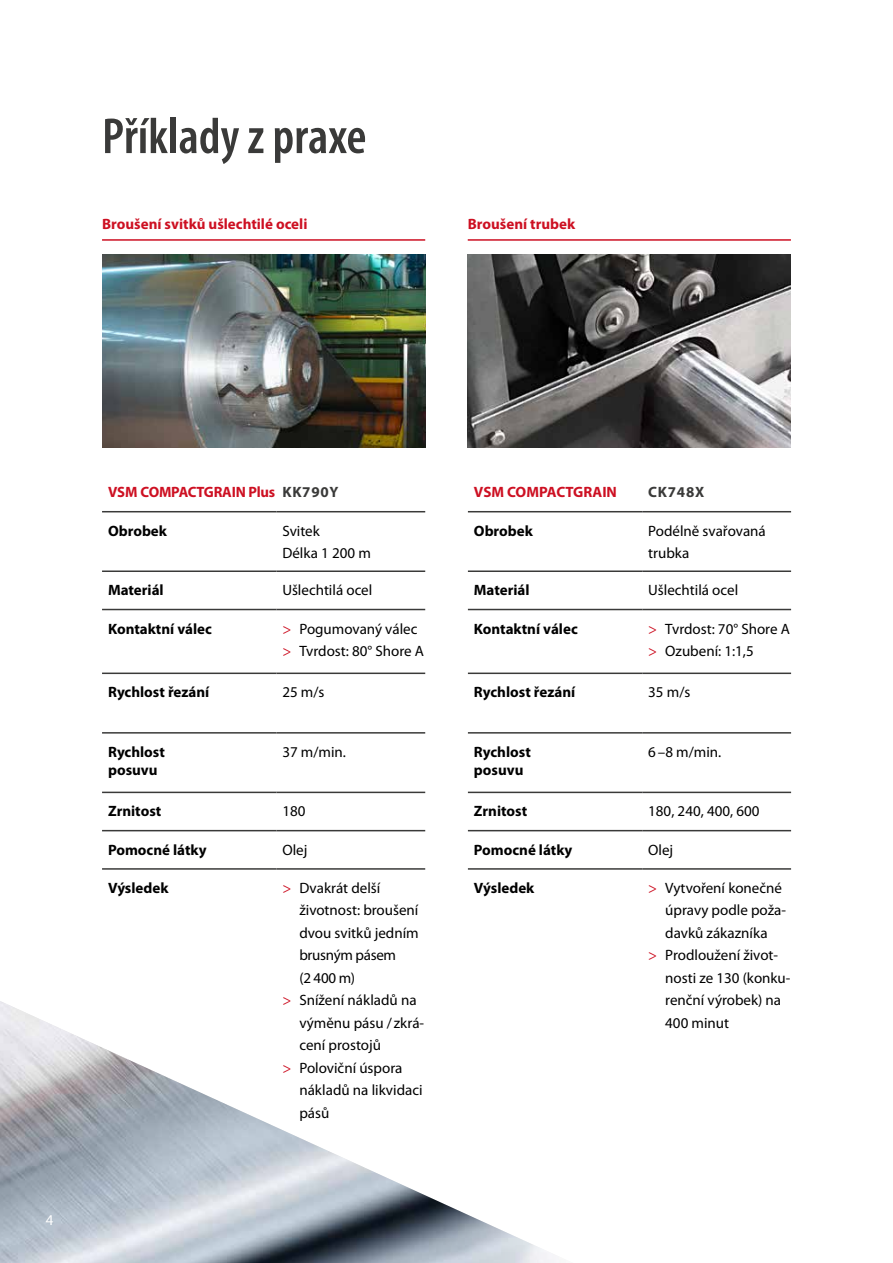
<style>
.page{position:relative;width:893px;height:1263px;background:#fff}
.page>*{position:absolute;margin:0;border:0;box-sizing:border-box;transform-origin:0 0}
.t1{font:600 condensed 51px "Myriad Pro";color:#3a3a39}
.t2{font:15px/22.5px "Myriad Pro";color:#000}
.t3{font:700 15px/18px "Myriad Pro";color:#000}
.t4{font:700 15px "Myriad Pro";color:#cd1022}
.t5{font:15px "Myriad Pro";letter-spacing:-.02em;color:#000}
.t6{font:700 15px "Myriad Pro";letter-spacing:.05em;color:#3a3a39}
.t7{font:15px "Myriad Pro";color:#fff}
.s1{color:#3a3a39}
.s2{color:#cd1022}
</style>
<div class="page">
<img style="left:102px;top:255px;width:323px;height:193px">
<img style="left:468px;top:255px;width:323px;height:193px">
<img style="left:0;top:1001px;width:554px;height:262px">
<hr style="left:102px;top:239px;width:323px;height:2px;background:#cd1022">
<hr style="left:468px;top:239px;width:323px;height:2px;background:#cd1022">
<svg style="left:102px;top:512px;width:323px;height:320px"></svg>
<hr style="left:276px;top:511px;width:149px;height:1px;background:#3a3a39">
<hr style="left:276px;top:570px;width:149px;height:2px;background:#3a3a39">
<hr style="left:275px;top:572px;width:3px;height:37px;background:#fff">
<hr style="left:102px;top:609px;width:174px;height:1px;background:#3a3a39">
<hr style="left:276px;top:609px;width:149px;height:1px;background:#3a3a39">
<hr style="left:102px;top:732px;width:174px;height:2px;background:#3a3a39">
<hr style="left:276px;top:732px;width:149px;height:2px;background:#3a3a39">
<hr style="left:102px;top:792px;width:174px;height:1px;background:#3a3a39">
<hr style="left:276px;top:792px;width:149px;height:1px;background:#3a3a39">
<hr style="left:102px;top:830px;width:174px;height:1px;background:#3a3a39">
<hr style="left:276px;top:830px;width:149px;height:1px;background:#3a3a39">
<hr style="left:102px;top:868px;width:174px;height:2px;background:#3a3a39">
<hr style="left:276px;top:868px;width:149px;height:2px;background:#3a3a39">
<hr style="left:102px;top:511px;width:174px;height:1px;background:#3a3a39">
<hr style="left:102px;top:570px;width:174px;height:2px;background:#3a3a39">
<hr style="left:102px;top:672px;width:174px;height:2px;background:#3a3a39">
<hr style="left:276px;top:672px;width:149px;height:2px;background:#3a3a39">
<svg style="left:468px;top:512px;width:323px;height:516px"></svg>
<hr style="left:468px;top:1028px;width:174px;height:1px;background:#fff">
<hr style="left:468px;top:570px;width:174px;height:2px;background:#3a3a39">
<hr style="left:642px;top:570px;width:149px;height:2px;background:#3a3a39">
<hr style="left:642px;top:511px;width:149px;height:1px;background:#3a3a39">
<hr style="left:468px;top:609px;width:174px;height:1px;background:#3a3a39">
<hr style="left:642px;top:609px;width:149px;height:1px;background:#3a3a39">
<hr style="left:468px;top:732px;width:174px;height:2px;background:#3a3a39">
<hr style="left:642px;top:732px;width:149px;height:2px;background:#3a3a39">
<hr style="left:468px;top:792px;width:174px;height:1px;background:#3a3a39">
<hr style="left:642px;top:792px;width:149px;height:1px;background:#3a3a39">
<hr style="left:468px;top:830px;width:174px;height:1px;background:#3a3a39">
<hr style="left:642px;top:830px;width:149px;height:1px;background:#3a3a39">
<hr style="left:468px;top:868px;width:174px;height:2px;background:#3a3a39">
<hr style="left:642px;top:868px;width:149px;height:2px;background:#3a3a39">
<hr style="left:468px;top:511px;width:174px;height:1px;background:#3a3a39">
<hr style="left:468px;top:672px;width:174px;height:2px;background:#3a3a39">
<hr style="left:642px;top:672px;width:149px;height:2px;background:#3a3a39">
<h1 class="t1" style="left:102px;top:108px;width:266px">Příklady z praxe</h1>
<p class="t4" style="left:102px;top:216px;width:207px">Broušení svitků ušlechtilé oceli</p>
<p class="t4" style="left:468px;top:216px;width:109px">Broušení trubek</p>
<p class="t7" style="left:46px;top:1211px;width:9px">4</p>
<p class="t4" style="left:108px;top:484px;width:232px">VSM COMPACTGRAIN Plus <span class="s1">KK790Y</span></p>
<p class="t3" style="left:108px;top:522px;width:60px">Obrobek</p>
<p class="t2" style="left:282px;top:520px;width:90px">Svitek<br>Délka 1 200 m</p>
<p class="t3" style="left:108px;top:581px;width:57px">Materiál</p>
<p class="t2" style="left:282px;top:579px;width:91px">Ušlechtilá ocel</p>
<p class="t3" style="left:108px;top:620px;width:105px">Kontaktní válec</p>
<p class="t2" style="left:282px;top:617px;width:143px"><span class="s2">&gt;</span> Pogumovaný válec <span class="s2">&gt;</span> Tvrdost: 80° Shore A</p>
<p class="t3" style="left:108px;top:683px;width:103px">Rychlost řezání</p>
<p class="t2" style="left:282px;top:681px;width:44px">25 m/s</p>
<p class="t3" style="left:108px;top:743px;width:58px">Rychlost posuvu</p>
<p class="t2" style="left:282px;top:741px;width:65px">37 m/min.</p>
<p class="t3" style="left:108px;top:802px;width:55px">Zrnitost</p>
<p class="t2" style="left:282px;top:800px;width:25px">180</p>
<p class="t3" style="left:108px;top:841px;width:100px">Pomocné látky</p>
<p class="t2" style="left:282px;top:839px;width:27px">Olej</p>
<p class="t3" style="left:108px;top:879px;width:62px">Výsledek</p>
<p class="t2" style="left:282px;top:877px;width:99px"><span class="s2">&gt;</span> Dvakrát delší</p>
<p class="t2" style="left:299px;top:899px;width:121px">životnost: broušení</p>
<p class="t2" style="left:299px;top:922px;width:121px">dvou svitků jedním</p>
<p class="t5" style="left:299px;top:947px;width:98px">brusným pásem</p>
<p class="t2" style="left:299px;top:967px;width:57px">(2 400 m)</p>
<p class="t2" style="left:282px;top:989px;width:136px"><span class="s2">&gt;</span> Snížení nákladů na</p>
<p class="t2" style="left:299px;top:1012px;width:126px">výměnu pásu / zkrá-</p>
<p class="t2" style="left:299px;top:1034px;width:83px">cení prostojů</p>
<p class="t2" style="left:282px;top:1057px;width:122px"><span class="s2">&gt;</span> Poloviční úspora</p>
<p class="t2" style="left:299px;top:1079px;width:125px">nákladů na likvidaci</p>
<p class="t2" style="left:299px;top:1102px;width:31px">pásů</p>
<p class="t4" style="left:474px;top:484px;width:145px">VSM COMPACTGRAIN</p>
<p class="t6" style="left:648px;top:484px;width:58px">CK748X</p>
<p class="t3" style="left:474px;top:522px;width:60px">Obrobek</p>
<p class="t2" style="left:648px;top:520px;width:119px">Podélně svařovaná trubka</p>
<p class="t3" style="left:474px;top:581px;width:57px">Materiál</p>
<p class="t2" style="left:648px;top:579px;width:91px">Ušlechtilá ocel</p>
<p class="t3" style="left:474px;top:620px;width:105px">Kontaktní válec</p>
<p class="t2" style="left:648px;top:617px;width:143px"><span class="s2">&gt;</span> Tvrdost: 70° Shore A <span class="s2">&gt;</span> Ozubení: 1:1,5</p>
<p class="t3" style="left:474px;top:683px;width:103px">Rychlost řezání</p>
<p class="t2" style="left:648px;top:681px;width:44px">35 m/s</p>
<p class="t3" style="left:474px;top:743px;width:58px">Rychlost posuvu</p>
<p class="t2" style="left:648px;top:741px;width:75px">6–8 m/min.</p>
<p class="t3" style="left:474px;top:802px;width:55px">Zrnitost</p>
<p class="t2" style="left:648px;top:800px;width:113px">180, 240, 400, 600</p>
<p class="t3" style="left:474px;top:841px;width:100px">Pomocné látky</p>
<p class="t2" style="left:648px;top:839px;width:27px">Olej</p>
<p class="t3" style="left:474px;top:879px;width:62px">Výsledek</p>
<p class="t2" style="left:648px;top:877px;width:135px"><span class="s2">&gt;</span> Vytvoření konečné</p>
<p class="t2" style="left:665px;top:899px;width:122px">úpravy podle poža-</p>
<p class="t2" style="left:665px;top:922px;width:104px">davků zákazníka</p>
<p class="t2" style="left:648px;top:944px;width:131px"><span class="s2">&gt;</span> Prodloužení život-</p>
<p class="t2" style="left:665px;top:967px;width:127px">nosti ze 130 (konku-</p>
<p class="t2" style="left:665px;top:989px;width:117px">renční výrobek) na</p>
<p class="t2" style="left:665px;top:1012px;width:65px">400 minut</p>
</div>
